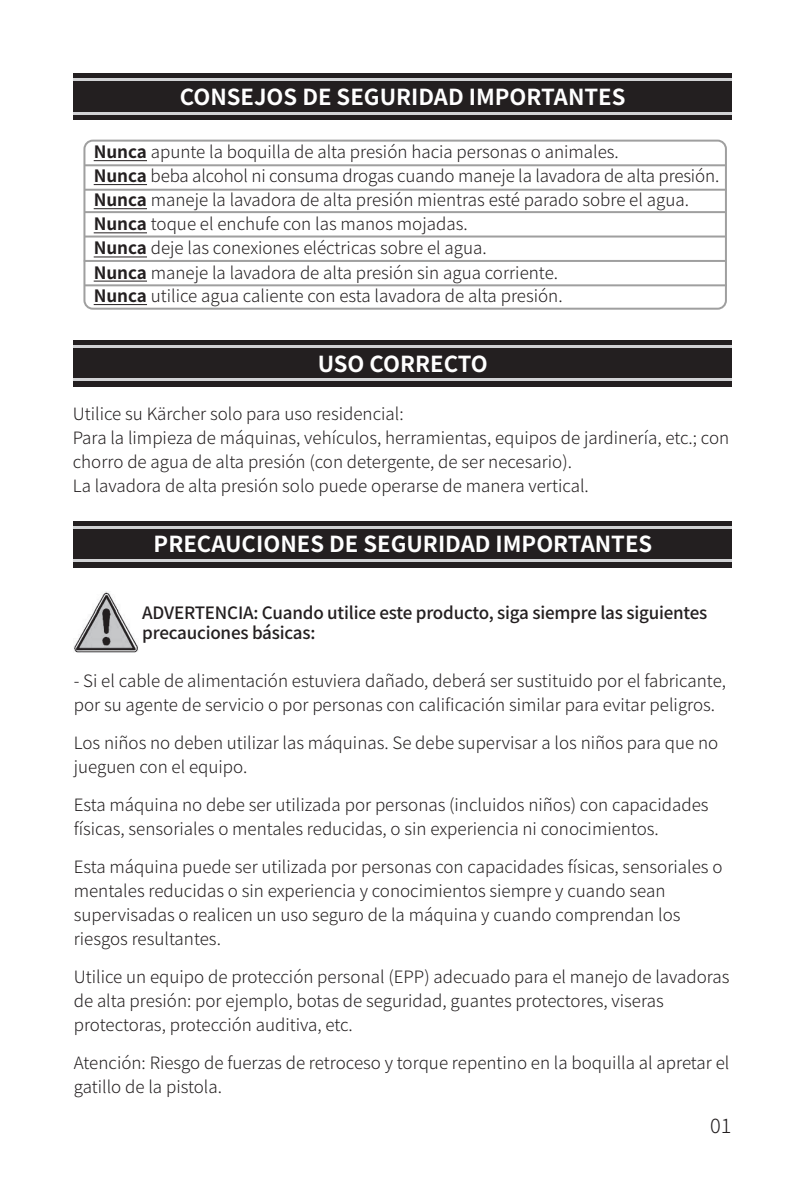
<style>
.page{position:relative;width:806px;height:1191px;background:#fff}
.page>*{position:absolute;margin:0;border:0;box-sizing:border-box;transform-origin:0 0}
.t1{font:700 22px "Source Han Sans CN";color:#fff}
.t2{font:300 17px/24px "Source Han Sans CN";color:#231f20}
.t3{font:500 17px/20.4px "Source Han Sans CN";letter-spacing:-.01em;color:#231f20}
.s1{font-weight:700}
</style>
<div class="page">
<div style="left:73px;top:74px;width:658px;height:46px;background:#231f20"></div>
<hr style="left:73px;top:79px;width:658px;height:2px;background:#d1d2d4">
<hr style="left:73px;top:112px;width:658px;height:2px;background:#d1d2d4">
<div style="left:74px;top:521px;width:657px;height:46px;background:#231f20"></div>
<hr style="left:74px;top:526px;width:657px;height:2px;background:#d1d2d4">
<hr style="left:74px;top:560px;width:657px;height:2px;background:#d1d2d4">
<hr style="left:94px;top:160px;width:53px;height:1px;background:#231f20">
<hr style="left:85px;top:284px;width:641px;height:2px;background:#9f9f9f">
<hr style="left:84px;top:260px;width:641px;height:2px;background:#9f9f9f">
<hr style="left:84px;top:235px;width:641px;height:2px;background:#9f9f9f">
<hr style="left:84px;top:211px;width:641px;height:2px;background:#9f9f9f">
<hr style="left:85px;top:189px;width:641px;height:2px;background:#9f9f9f">
<hr style="left:85px;top:164px;width:640px;height:2px;background:#9f9f9f">
<div style="left:83px;top:140px;width:643px;height:170px;border:2px solid #9f9f9f;border-radius:8px"></div>
<img style="left:73px;top:592px;width:65px;height:61px">
<hr style="left:94px;top:184px;width:53px;height:1px;background:#231f20">
<hr style="left:94px;top:208px;width:53px;height:1px;background:#231f20">
<hr style="left:94px;top:232px;width:53px;height:1px;background:#231f20">
<hr style="left:94px;top:256px;width:53px;height:1px;background:#231f20">
<hr style="left:94px;top:281px;width:53px;height:1px;background:#231f20">
<hr style="left:94px;top:304px;width:53px;height:1px;background:#231f20">
<div style="left:74px;top:340px;width:657px;height:46px;background:#231f20"></div>
<hr style="left:74px;top:345px;width:657px;height:2px;background:#d1d2d4">
<hr style="left:74px;top:378px;width:657px;height:2px;background:#d1d2d4">
<p class="t1" style="left:180px;top:84px;width:447px">CONSEJOS DE SEGURIDAD IMPORTANTES</p>
<p class="t2" style="left:94px;top:140px;width:526px"><span class="s1">Nunca</span> apunte la boquilla de alta presión hacia personas o animales.</p>
<p class="t2" style="left:94px;top:164px;width:626px"><span class="s1">Nunca</span> beba alcohol ni consuma drogas cuando maneje la lavadora de alta presión.<br><span class="s1">Nunca</span> maneje la lavadora de alta presión mientras esté parado sobre el agua.<br><span class="s1">Nunca</span> toque el enchufe con las manos mojadas.<br><span class="s1">Nunca</span> deje las conexiones eléctricas sobre el agua.<br><span class="s1">Nunca</span> maneje la lavadora de alta presión sin agua corriente.<br><span class="s1">Nunca</span> utilice agua caliente con esta lavadora de alta presión.</p>
<p class="t1" style="left:317px;top:351px;width:172px">USO CORRECTO</p>
<p class="t2" style="left:73px;top:402px;width:657px">Utilice su Kärcher solo para uso residencial:<br>Para la limpieza de máquinas, vehículos, herramientas, equipos de jardinería, etc.; con chorro de agua de alta presión (con detergente, de ser necesario).<br>La lavadora de alta presión solo puede operarse de manera vertical.</p>
<p class="t1" style="left:153px;top:532px;width:500px">PRECAUCIONES DE SEGURIDAD IMPORTANTES</p>
<p class="t3" style="left:142px;top:603px;width:566px">ADVERTENCIA: Cuando utilice este producto, siga siempre las siguientes precauciones básicas:</p>
<p class="t2" style="left:74px;top:669px;width:653px">- Si el cable de alimentación estuviera dañado, deberá ser sustituido por el fabricante, por su agente de servicio o por personas con calificación similar para evitar peligros.</p>
<p class="t2" style="left:74px;top:731px;width:645px">Los niños no deben utilizar las máquinas. Se debe supervisar a los niños para que no jueguen con el equipo.</p>
<p class="t2" style="left:74px;top:793px;width:636px">Esta máquina no debe ser utilizada por personas (incluidos niños) con capacidades físicas, sensoriales o mentales reducidas, o sin experiencia ni conocimientos.</p>
<p class="t2" style="left:74px;top:855px;width:649px">Esta máquina puede ser utilizada por personas con capacidades físicas, sensoriales o mentales reducidas o sin experiencia y conocimientos siempre y cuando sean supervisadas o realicen un uso seguro de la máquina y cuando comprendan los riesgos resultantes.</p>
<p class="t2" style="left:74px;top:965px;width:657px">Utilice un equipo de protección personal (EPP) adecuado para el manejo de lavadoras de alta presión: por ejemplo, botas de seguridad, guantes protectores, viseras protectoras, protección auditiva, etc.</p>
<p class="t2" style="left:74px;top:1051px;width:656px">Atención: Riesgo de fuerzas de retroceso y torque repentino en la boquilla al apretar el gatillo de la pistola.</p>
</div>
